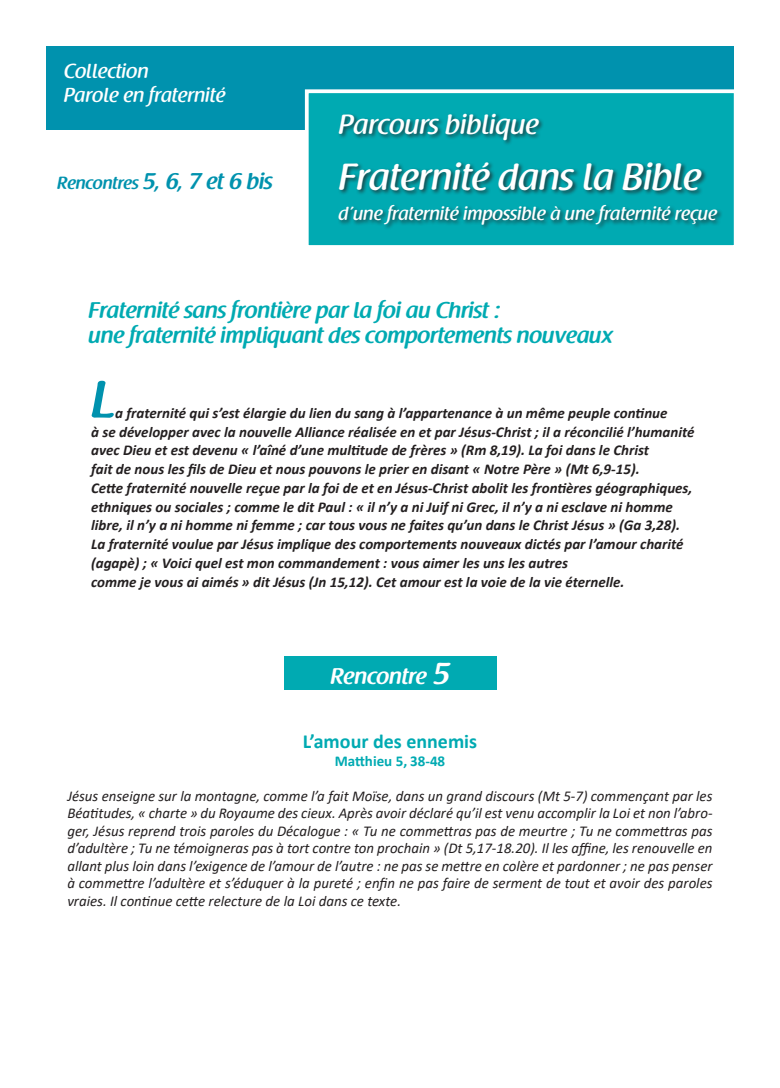
<style>
.page{position:relative;width:780px;height:1088px;background:#fff}
.page>*{position:absolute;margin:0;border:0;box-sizing:border-box;transform-origin:0 0}
.t1{font:600 52.5px "Raspoutine";color:#0092ae}
.t2{font:500 37.5px "Raspoutine";color:#fff}
.t3{font:500 27.5px "Raspoutine";color:#fff}
.t4{font:600 22.5px/25px "Raspoutine";color:#00aab2}
.t5{font:600 22.5px "Raspoutine";color:#0092ae}
.t6{font:600 22.5px "Raspoutine";color:#fff}
.t7{font:500 20px/24px "Raspoutine";color:#fff}
.t8{font:700 20px "Calibri";color:#00aab2}
.t9{font:500 18.75px "Raspoutine";color:#fff}
.t10{font:italic 700 15px/18.8px "Calibri";color:#231f20}
.t11{font:italic 15px/17.5px "Calibri";color:#231f20;text-align:justify}
.t12{font:700 15px "Calibri";color:#00aab2}
.s1{font-size:17.5px}
.s2{font-size:30px}
</style>
<div class="page">
<div style="left:46px;top:46px;width:687px;height:84px;background:#0092ae"></div>
<div style="left:305px;top:89px;width:432px;height:160px;background:#00aab2;border:4px solid #fff"></div>
<div style="left:338px;top:112px;width:385px;height:119px;background:#231f20;opacity:.75"></div>
<div style="left:283px;top:656px;width:213px;height:33px;background:#00aab2"></div>
<h3 class="t7" style="left:64px;top:60px;width:163px">Collection<br>Parole en fraternité</h3>
<h3 class="t5" style="left:57px;top:168px;width:217px"><span class="s1">Rencontres</span> 5, 6, 7 et 6 bis</h3>
<h3 class="t3" style="left:338px;top:109px;width:201px">Parcours biblique</h3>
<h2 class="t2" style="left:338px;top:156px;width:364px">Fraternité dans la Bible</h2>
<p class="t9" style="left:338px;top:203px;width:380px">d’une fraternité impossible à une fraternité reçue</p>
<h3 class="t4" style="left:89px;top:298px;width:526px">Fraternité sans frontière par la foi au Christ :<br>une fraternité impliquant des comportements nouveaux</h3>
<h1 class="t1" style="left:91px;top:370px;width:26px">L</h1>
<p class="t10" style="left:91px;top:403px;width:605px;text-indent:24px">a fraternité qui s’est élargie du lien du sang à l’appartenance à un même peuple continue<br>à se développer avec la nouvelle Alliance réalisée en et par Jésus-Christ ; il a réconcilié l’humanité avec Dieu et est devenu « l’aîné d’une multitude de frères » (Rm 8,19). La foi dans le Christ<br>fait de nous les fils de Dieu et nous pouvons le prier en disant « Notre Père » (Mt 6,9-15).<br>Cette fraternité nouvelle reçue par la foi de et en Jésus-Christ abolit les frontières géographiques, ethniques ou sociales ; comme le dit Paul : « il n’y a ni Juif ni Grec, il n’y a ni esclave ni homme libre, il n’y a ni homme ni femme ; car tous vous ne faites qu’un dans le Christ Jésus » (Ga 3,28).<br>La fraternité voulue par Jésus implique des comportements nouveaux dictés par l’amour charité (agapè) ; « Voici quel est mon commandement : vous aimer les uns les autres<br>comme je vous ai aimés » dit Jésus (Jn 15,12). Cet amour est la voie de la vie éternelle.</p>
<h3 class="t6" style="left:330px;top:663px;width:120px">Rencontre <span class="s2">5</span></h3>
<h3 class="t8" style="left:303px;top:727px;width:176px">L’amour des ennemis</h3>
<p class="t12" style="left:335px;top:750px;width:112px">Matthieu 5, 38-48</p>
<p class="t11" style="left:67px;top:786px;width:646px">Jésus enseigne sur la montagne, comme l’a fait Moïse, dans un grand discours (Mt 5-7) commençant par les Béatitudes, « charte » du Royaume des cieux. Après avoir déclaré qu’il est venu accomplir la Loi et non l’abro&shy;ger, Jésus reprend trois paroles du Décalogue : « Tu ne commettras pas de meurtre ; Tu ne commettras pas d’adultère ; Tu ne témoigneras pas à tort contre ton prochain » (Dt 5,17-18.20). Il les affine, les renouvelle en allant plus loin dans l’exigence de l’amour de l’autre : ne pas se mettre en colère et pardonner ; ne pas penser à commettre l’adultère et s’éduquer à la pureté ; enfin ne pas faire de serment de tout et avoir des paroles vraies. Il continue cette relecture de la Loi dans ce texte.</p>
</div>
